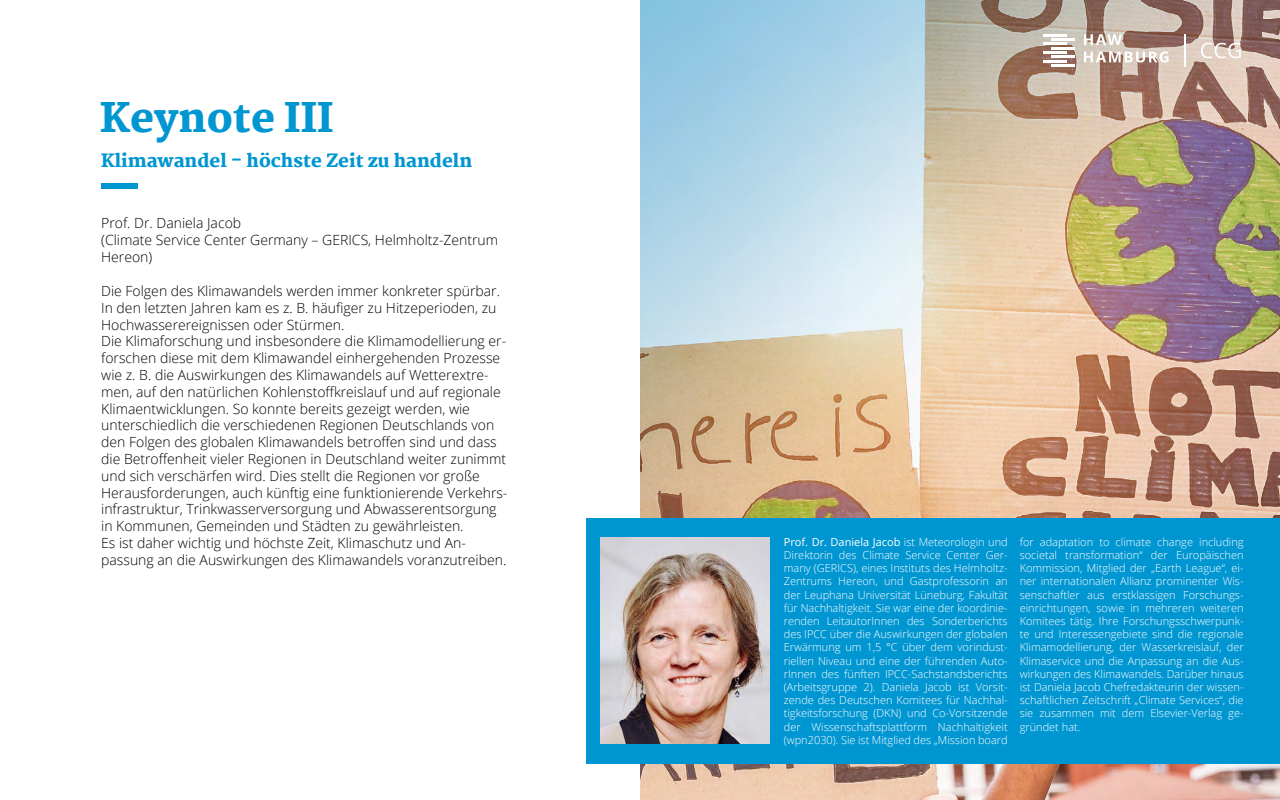
<style>
.page{position:relative;width:1280px;height:800px;background:#fff}
.page>*{position:absolute;margin:0;border:0;box-sizing:border-box;transform-origin:0 0}
.t1{font:800 40px "Martel";color:#0096d2}
.t2{font:800 18px "Martel";color:#0096d2}
.t3{font:300 14px/16.8px "Open Sans";color:#000}
.t4{font:300 11px/13.2px "Open Sans";color:#fff;text-align:justify}
.s1{font-weight:400}
</style>
<div class="page">
<img style="left:640px;top:0;width:640px;height:800px">
<div style="left:101px;top:183px;width:36px;height:6px;background:#0096d2"></div>
<div style="left:586px;top:518px;width:694px;height:246px;background:#0096d2"></div>
<img style="left:601px;top:537px;width:169px;height:207px">
<hr style="left:1043px;top:34px;width:24px;height:2px;background:#fff">
<hr style="left:1043px;top:43px;width:24px;height:2px;background:#fff">
<hr style="left:1043px;top:52px;width:24px;height:2px;background:#fff">
<hr style="left:1043px;top:60px;width:24px;height:2px;background:#fff">
<hr style="left:1052px;top:65px;width:23px;height:2px;background:#fff">
<svg style="left:1049px;top:21px;width:120px;height:42px"></svg>
<hr style="left:1184px;top:34px;width:1px;height:33px;background:#fff">
<svg style="left:1201px;top:32px;width:52px;height:26px"></svg>
<h1 class="t1" style="left:100px;top:94px;width:235px">Keynote III</h1>
<h2 class="t2" style="left:101px;top:150px;width:373px">Klimawandel - höchste Zeit zu handeln</h2>
<p class="t3" style="left:101px;top:215px;width:399px">Prof. Dr. Daniela Jacob<br>(Climate Service Center Germany – GERICS, Helmholtz-Zentrum<br>Hereon)</p>
<p class="t3" style="left:101px;top:282px;width:408px">Die Folgen des Klimawandels werden immer konkreter spürbar.<br>In den letzten Jahren kam es z. B. häufiger zu Hitzeperioden, zu Hochwasserereignissen oder Stürmen.<br>Die Klimaforschung und insbesondere die Klimamodellierung er&shy;forschen diese mit dem Klimawandel einhergehenden Prozesse wie z. B. die Auswirkungen des Klimawandels auf Wetterextre&shy;men, auf den natürlichen Kohlenstoffkreislauf und auf regionale Klimaentwicklungen. So konnte bereits gezeigt werden, wie unterschiedlich die verschiedenen Regionen Deutschlands von den Folgen des globalen Klimawandels betroffen sind und dass die Betroffenheit vieler Regionen in Deutschland weiter zunimmt und sich verschärfen wird. Dies stellt die Regionen vor große Herausforderungen, auch künftig eine funktionierende Verkehrs&shy;infrastruktur, Trinkwasserversorgung und Abwasserentsorgung in Kommunen, Gemeinden und Städten zu gewährleisten.<br>Es ist daher wichtig und höchste Zeit, Klimaschutz und An&shy;passung an die Auswirkungen des Klimawandels voranzutreiben.</p>
<p class="t4" style="left:784px;top:535px;width:225px"><span class="s1">Prof. Dr. Daniela Jacob</span> ist Meteorologin und Direktorin des Climate Service Center Ger&shy;many (GERICS), eines Instituts des Helmholtz-Zentrums Hereon, und Gastprofessorin an der Leuphana Universität Lüneburg, Fakultät für Nachhaltigkeit. Sie war eine der koordinie&shy;renden LeitautorInnen des Sonderberichts des IPCC über die Auswirkungen der globalen Erwärmung um 1,5 °C über dem vorindust&shy;riellen Niveau und eine der führenden Auto&shy;rInnen des fünften IPCC-Sachstandsberichts (Arbeitsgruppe 2). Daniela Jacob ist Vorsit&shy;zende des Deutschen Komitees für Nachhal&shy;tigkeitsforschung (DKN) und Co-Vorsitzende der Wissenschaftsplattform Nachhaltigkeit (wpn2030). Sie ist Mitglied des „Mission board</p>
<p class="t4" style="left:1020px;top:535px;width:225px">for adaptation to climate change including societal transformation“ der Europäischen Kommission, Mitglied der „Earth League“, ei&shy;ner internationalen Allianz prominenter Wis&shy;senschaftler aus erstklassigen Forschungs&shy;einrichtungen, sowie in mehreren weiteren Komitees tätig. Ihre Forschungsschwerpunk&shy;te und Interessengebiete sind die regionale Klimamodellierung, der Wasserkreislauf, der Klimaservice und die Anpassung an die Aus&shy;wirkungen des Klimawandels. Darüber hinaus ist Daniela Jacob Chefredakteurin der wissen&shy;schaftlichen Zeitschrift „Climate Services“, die sie zusammen mit dem Elsevier-Verlag ge&shy;gründet hat.</p>
</div>
